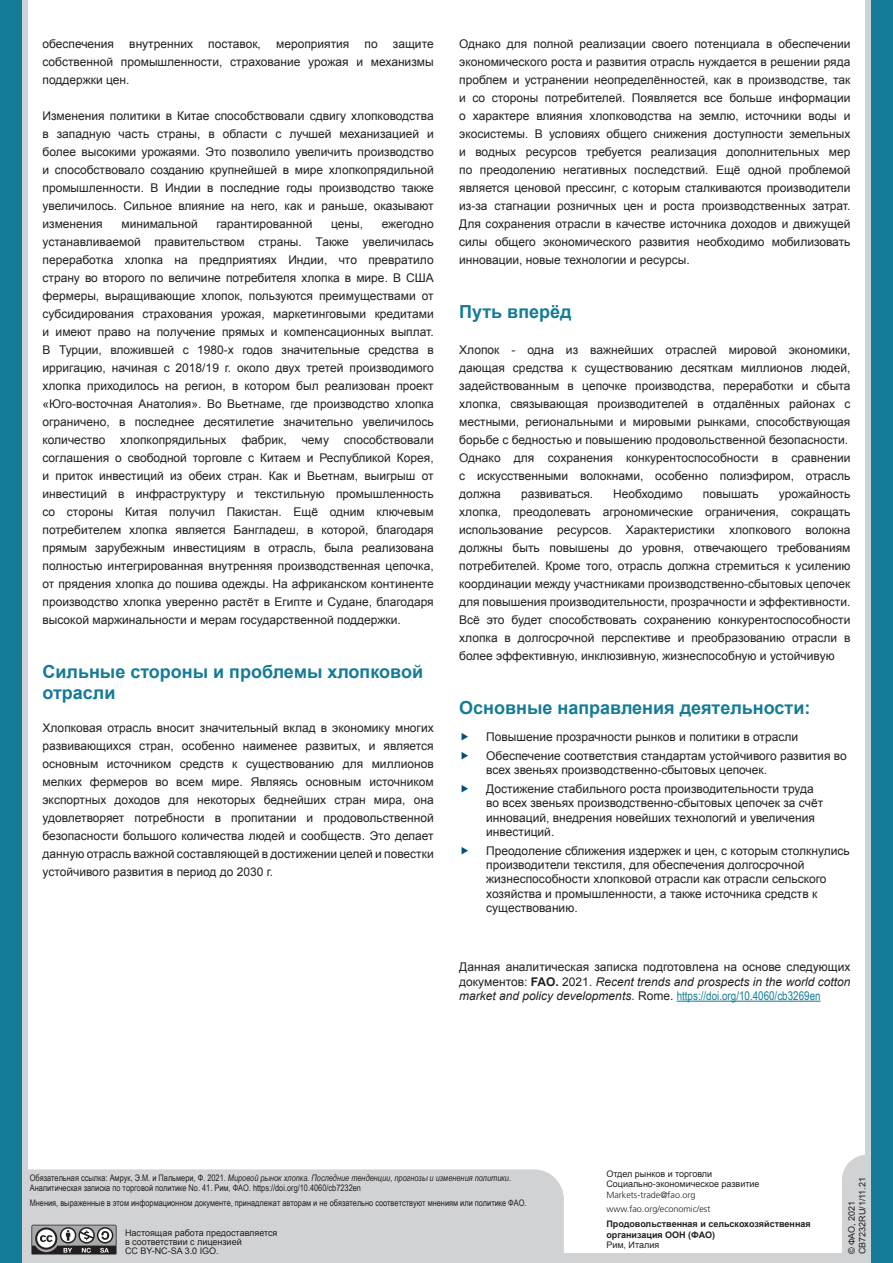
<style>
.page{position:relative;width:893px;height:1263px;background:#fff}
.page>*{position:absolute;margin:0;border:0;box-sizing:border-box;transform-origin:0 0}
.t1{font:700 18px/21px "Arial";color:#157b96}
.t2{font:12px/18px "Arial";color:#231f20;text-align:justify}
.t3{font:12px "Arial Narrow";color:#157b96}
.t4{font:9px/10.5px "Arial Narrow";color:#231f20}
.t5{font:9px/9px "Arial";color:#231f20}
.t6{font:700 9px/10.5px "Arial";color:#231f20}
.t7{font:300 9px/14.7px "Frutiger LT Std";color:#231f20}
.s1{font-weight:700}
.s2{font-style:italic}
.s3{font-family:"Arial";font-style:italic;color:#231f20}
.s4{font-family:"Arial";color:#231f20}
</style>
<div class="page">
<div style="left:550px;top:1254px;width:299px;height:9px;background:#d1d2d4"></div>
<div style="left:842px;top:1154px;width:23px;height:109px;background:#d1d2d4"></div>
<div style="left:28px;top:1169px;width:536px;height:94px;background:#d1d2d4"></div>
<div style="left:0;top:0;width:28px;height:1263px;background:linear-gradient(to bottom,#d1d2d4,#d1d2d4)"></div>
<svg style="left:865px;top:0;width:7px;height:1263px;background:#b6c5cb"></svg>
<div style="left:872px;top:0;width:21px;height:1263px;background:#157b96"></div>
<div style="left:0;top:0;width:21px;height:1263px;background:#157b96"></div>
<svg style="left:31px;top:1225px;width:86px;height:29px"></svg>
<hr style="left:677px;top:1001px;width:144px;height:1px;background:#157b96">
<p class="t2" style="left:43px;top:35px;width:73px">обеспечения</p>
<p class="t2" style="left:129px;top:35px;width:65px">внутренних</p>
<p class="t2" style="left:208px;top:35px;width:54px">поставок,</p>
<p class="t2" style="left:276px;top:35px;width:75px">мероприятия</p>
<p class="t2" style="left:365px;top:35px;width:15px">по</p>
<p class="t2" style="left:43px;top:35px;width:393px;text-indent:350px">защите собственной промышленности, страхование урожая и механизмы поддержки цен.</p>
<p class="t2" style="left:43px;top:107px;width:393px">Изменения политики в Китае способствовали сдвигу хлопководства в западную часть страны, в области с лучшей механизацией и более высокими урожаями. Это позволило увеличить производство и способствовало созданию крупнейшей в мире хлопкопрядильной промышленности. В Индии в последние годы производство также увеличилось. Сильное влияние на него, как и раньше, оказывают изменения</p>
<p class="t2" style="left:121px;top:215px;width:78px">минимальной</p>
<p class="t2" style="left:217px;top:215px;width:97px">гарантированной</p>
<p class="t2" style="left:331px;top:215px;width:33px">цены,</p>
<p class="t2" style="left:43px;top:215px;width:393px;text-indent:339px">ежегодно устанавливаемой правительством страны. Также увеличилась переработка хлопка на предприятиях Индии, что превратило страну во второго по величине потребителя хлопка в мире. В США фермеры, выращивающие хлопок, пользуются преимуществами от субсидирования страхования урожая, маркетинговыми кредитами и имеют право на получение прямых и компенсационных выплат.<br>В Турции, вложившей с 1980-х годов значительные средства в ирригацию, начиная с 2018/19 г. около двух третей производимого хлопка приходилось на регион, в котором был реализован проект «Юго-восточная Анатолия». Во Вьетнаме, где производство хлопка ограничено, в последнее десятилетие значительно увеличилось количество хлопкопрядильных фабрик, чему способствовали соглашения о свободной торговле с Китаем и Республикой Корея, и приток инвестиций из обеих стран. Как и Вьетнам, выигрыш от инвестиций в инфраструктуру и текстильную промышленность со стороны Китая получил Пакистан. Ещё одним ключевым потребителем хлопка является Бангладеш, в которой, благодаря прямым зарубежным инвестициям в отрасль, была реализована полностью интегрированная внутренняя производственная цепочка, от прядения хлопка до пошива одежды. На африканском континенте производство хлопка уверенно растёт в Египте и Судане, благодаря высокой маржинальности и мерам государственной поддержки.</p>
<h1 class="t1" style="left:43px;top:662px;width:382px">Сильные стороны и проблемы хлопковой отрасли</h1>
<p class="t2" style="left:43px;top:719px;width:393px">Хлопковая отрасль вносит значительный вклад в экономику многих развивающихся стран, особенно наименее развитых, и является основным источником средств к существованию для миллионов мелких фермеров во всем мире. Являясь основным источником экспортных доходов для некоторых беднейших стран мира, она удовлетворяет потребности в пропитании и продовольственной безопасности большого количества людей и сообществ. Это делает данную отрасль важной составляющей в достижении целей и повестки устойчивого развития в период до 2030 г.</p>
<p class="t2" style="left:459px;top:35px;width:393px">Однако для полной реализации своего потенциала в обеспечении экономического роста и развития отрасль нуждается в решении ряда проблем и устранении неопределённостей, как в производстве, так и со стороны потребителей. Появляется все больше информации о характере влияния хлопководства на землю, источники воды и экосистемы. В условиях общего снижения доступности земельных и водных ресурсов требуется реализация дополнительных мер по преодолению негативных последствий. Ещё одной проблемой является ценовой прессинг, с которым сталкиваются производители из-за стагнации розничных цен и роста производственных затрат.<br>Для сохранения отрасли в качестве источника доходов и движущей силы общего экономического развития необходимо мобилизовать инновации, новые технологии и ресурсы.</p>
<h1 class="t1" style="left:459px;top:302px;width:114px">Путь вперёд</h1>
<p class="t2" style="left:459px;top:341px;width:393px;text-align:left">Хлопок - одна из важнейших отраслей мировой экономики, дающая средства к существованию десяткам миллионов людей, задействованным в цепочке производства, переработки и сбыта хлопка, связывающая производителей в отдалённых районах с местными, региональными и мировыми рынками, способствующая борьбе с бедностью и повышению продовольственной безопасности.<br>Однако для сохранения конкурентоспособности в сравнении с искусственными волокнами, особенно полиэфиром, отрасль должна</p>
<p class="t2" style="left:521px;top:485px;width:74px">развиваться.</p>
<p class="t2" style="left:613px;top:485px;width:71px">Необходимо</p>
<p class="t2" style="left:703px;top:485px;width:57px">повышать</p>
<p class="t2" style="left:459px;top:485px;width:393px;text-indent:320px">урожайность хлопка, преодолевать агрономические ограничения, сокращать использование ресурсов. Характеристики хлопкового волокна должны быть повышены до уровня, отвечающего требованиям потребителей. Кроме того, отрасль должна стремиться к усилению координации между участниками производственно-сбытовых цепочек для повышения производительности, прозрачности и эффективности.<br>Всё это будет способствовать сохранению конкурентоспособности хлопка в долгосрочной перспективе и преобразованию отрасли в более эффективную, инклюзивную, жизнеспособную и устойчивую</p>
<h1 class="t1" style="left:459px;top:698px;width:353px">Основные направления деятельности:</h1>
<p class="t2" style="left:486px;top:728px;width:362px;line-height:18.6px">Повышение прозрачности рынков и политики в отрасли<br>Обеспечение соответствия стандартам устойчивого развития во</p>
<p class="t2" style="left:486px;top:761px;width:329px;line-height:18.6px">всех звеньях производственно-сбытовых цепочек.<br>Достижение стабильного роста производительности труда</p>
<p class="t2" style="left:486px;top:796px;width:338px;line-height:14.4px;text-align:left">во всех звеньях производственно-сбытовых цепочек за счёт инноваций, внедрения новейших технологий и увеличения инвестиций.</p>
<p class="t2" style="left:486px;top:843px;width:365px;line-height:14.4px;text-align:left">Преодоление сближения издержек и цен, с которым столкнулись производители текстиля, для обеспечения долгосрочной жизнеспособности хлопковой отрасли как отрасли сельского хозяйства и промышленности, а также источника средств к существованию.</p>
<p class="t2" style="left:459px;top:960px;width:393px;line-height:14.4px">Данная аналитическая записка подготовлена на основе следующих документов: <span class="s1">FAO.</span> 2021. <span class="s2">Recent trends and prospects in the world cotton</span></p>
<p class="t3" style="left:459px;top:987px;width:363px"><span class="s3">market and policy developments</span><span class="s4">. Rome.</span> https://doi.org/10.4060/cb3269en</p>
<p class="t4" style="left:30px;top:1172px;width:483px">Обязательная ссылка: Амрук, Э.М. и Пальмери, Ф. 2021. <span class="s2">Мировой рынок хлопка. Последние тенденции, прогнозы и изменения политики</span>.<br>Аналитическая записка по торговой политике No. 41. Рим, ФАО. https://doi.org/10.4060/cb7232en</p>
<p class="t4" style="left:30px;top:1197px;width:498px">Мнения, выраженные в этом информационном документе, принадлежат авторам и не обязательно соответствуют мнениям или политике ФАО.</p>
<p class="t5" style="left:125px;top:1229px;width:154px">Настоящая работа предоставляется в соответствии с лицензией<br>CC BY-NC-SA 3.0 IGO.</p>
<p class="t5" style="left:606px;top:1168px;width:155px;line-height:10.5px">Отдел рынков и торговли<br>Социально-экономическое развитие</p>
<p class="t7" style="left:606px;top:1187px;width:106px">Markets-trade@fao.org www.fao.org/economic/est</p>
<p class="t6" style="left:606px;top:1219px;width:206px">Продовольственная и сельскохозяйственная организация ООН (ФАО)</p>
<p class="t5" style="left:606px;top:1240px;width:54px">Рим, Италия</p>
<p class="t5" style="left:846px;top:1254px;width:79px;line-height:10.8px;rotate:-90deg">© ФАО, 2021<br>CB7232RU/1/11.21</p>
</div>
